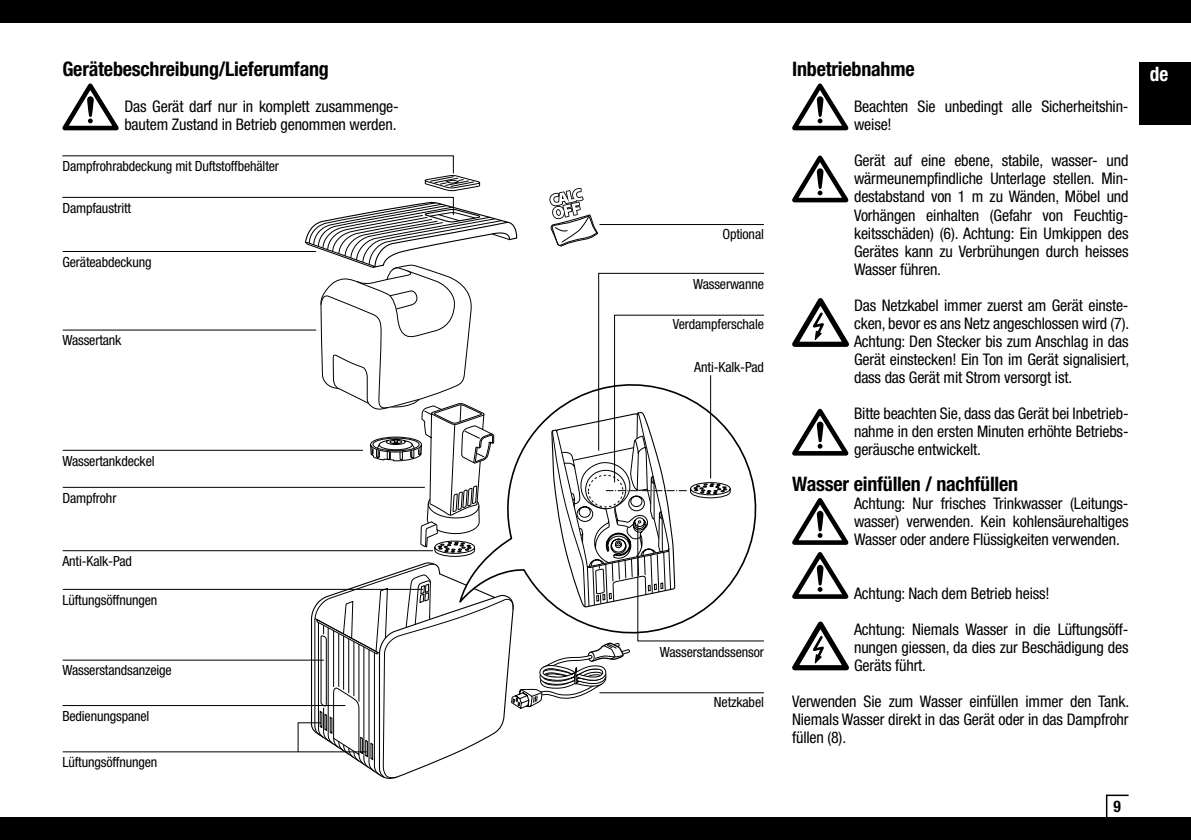
<style>
.page{position:relative;width:1191px;height:840px;background:#fff}
.page>*{position:absolute;margin:0;border:0;box-sizing:border-box;transform-origin:0 0}
.t1{font:700 condensed 20px "Helvetica Neue LTW1 G";letter-spacing:-.01em;color:#000}
.t2{font:700 condensed 20px "Helvetica Neue LTW1 G";color:#fff;scale:.96 1}
.t3{font:condensed 16px/18px "Helvetica Neue LTW1 G";letter-spacing:-.01em;color:#000;text-align:justify}
.t4{font:700 condensed 16px "Helvetica Neue LTW1 G";color:#000;scale:.96 1}
.t5{font:condensed 14px "Helvetica Neue LTW1 G";letter-spacing:-.01em;color:#000}
</style>
<div class="page">
<div style="left:0;top:0;width:1191px;height:23px;background:#000"></div>
<div style="left:0;top:816px;width:1191px;height:23px;background:#000"></div>
<svg style="left:1105px;top:794px;width:25px;height:23px"></svg>
<div style="left:1140px;top:62px;width:51px;height:63px;background:#000"></div>
<svg style="left:62px;top:83px;width:57px;height:47px"></svg>
<svg style="left:792px;top:83px;width:56px;height:47px"></svg>
<svg style="left:792px;top:408px;width:56px;height:47px"></svg>
<svg style="left:792px;top:498px;width:56px;height:46px"></svg>
<svg style="left:792px;top:552px;width:56px;height:46px"></svg>
<svg style="left:792px;top:155px;width:56px;height:47px"></svg>
<svg style="left:792px;top:298px;width:56px;height:49px"></svg>
<svg style="left:792px;top:621px;width:56px;height:49px"></svg>
<svg style="left:62px;top:155px;width:702px;height:624px"></svg>
<p class="t1" style="left:62px;top:57px;width:268px">Gerätebeschreibung/Lieferumfang</p>
<p class="t2" style="left:1150px;top:62px;width:21px">de</p>
<p class="t3" style="left:124px;top:98px;width:276px">Das Gerät darf nur in komplett zusammenge&shy;bautem Zustand in Betrieb genommen werden.</p>
<p class="t1" style="left:792px;top:57px;width:124px">Inbetriebnahme</p>
<p class="t3" style="left:854px;top:98px;width:276px">Beachten Sie unbedingt alle Sicherheitshin&shy;weise!</p>
<p class="t3" style="left:854px;top:152px;width:276px">Gerät auf eine ebene, stabile, wasser- und wärmeunempfindliche Unterlage stellen. Min&shy;destabstand von 1 m zu Wänden, Möbel und Vorhängen einhalten (Gefahr von Feuchtig&shy;keitsschäden) (6). Achtung: Ein Umkippen des Gerätes kann zu Verbrühungen durch heisses Wasser führen.</p>
<p class="t3" style="left:854px;top:296px;width:277px">Das Netzkabel immer zuerst am Gerät einste&shy;cken, bevor es ans Netz angeschlossen wird (7).<br>Achtung: Den Stecker bis zum Anschlag in das Gerät einstecken! Ein Ton im Gerät signalisiert, dass das Gerät mit Strom versorgt ist.</p>
<p class="t3" style="left:854px;top:404px;width:276px">Bitte beachten Sie, dass das Gerät bei Inbetrieb&shy;nahme in den ersten Minuten erhöhte Betriebs&shy;geräusche entwickelt.</p>
<p class="t1" style="left:792px;top:471px;width:228px">Wasser einfüllen / nachfüllen</p>
<p class="t3" style="left:854px;top:494px;width:276px">Achtung: Nur frisches Trinkwasser (Leitungs&shy;wasser) verwenden. Kein kohlensäurehaltiges Wasser oder andere Flüssigkeiten verwenden.</p>
<p class="t3" style="left:854px;top:584px;width:197px">Achtung: Nach dem Betrieb heiss!</p>
<p class="t3" style="left:854px;top:620px;width:276px">Achtung: Niemals Wasser in die Lüftungsöff&shy;nungen giessen, da dies zur Beschädigung des Geräts führt.</p>
<p class="t3" style="left:792px;top:692px;width:338px">Verwenden Sie zum Wasser einfüllen immer den Tank.<br>Niemals Wasser direkt in das Gerät oder in das Dampfrohr füllen (8).</p>
<p class="t5" style="left:62px;top:158px;width:218px">Dampfrohrabdeckung mit Duftstoffbehälter</p>
<p class="t5" style="left:62px;top:199px;width:70px">Dampfaustritt</p>
<p class="t5" style="left:722px;top:226px;width:43px">Optional</p>
<p class="t5" style="left:62px;top:253px;width:91px">Geräteabdeckung</p>
<p class="t5" style="left:693px;top:275px;width:72px">Wasserwanne</p>
<p class="t5" style="left:672px;top:316px;width:93px">Verdampferschale</p>
<p class="t5" style="left:694px;top:358px;width:71px">Anti-Kalk-Pad</p>
<p class="t5" style="left:62px;top:332px;width:61px">Wassertank</p>
<p class="t5" style="left:62px;top:452px;width:94px">Wassertankdeckel</p>
<p class="t5" style="left:62px;top:489px;width:56px">Dampfrohr</p>
<p class="t5" style="left:62px;top:552px;width:71px">Anti-Kalk-Pad</p>
<p class="t5" style="left:62px;top:591px;width:96px">Lüftungsöffnungen</p>
<p class="t5" style="left:660px;top:643px;width:106px">Wasserstandssensor</p>
<p class="t5" style="left:62px;top:662px;width:111px">Wasserstandsanzeige</p>
<p class="t5" style="left:714px;top:693px;width:51px">Netzkabel</p>
<p class="t5" style="left:62px;top:707px;width:88px">Bedienungspanel</p>
<p class="t5" style="left:62px;top:753px;width:96px">Lüftungsöffnungen</p>
<p class="t4" style="left:1113px;top:795px;width:9px">9</p>
</div>
